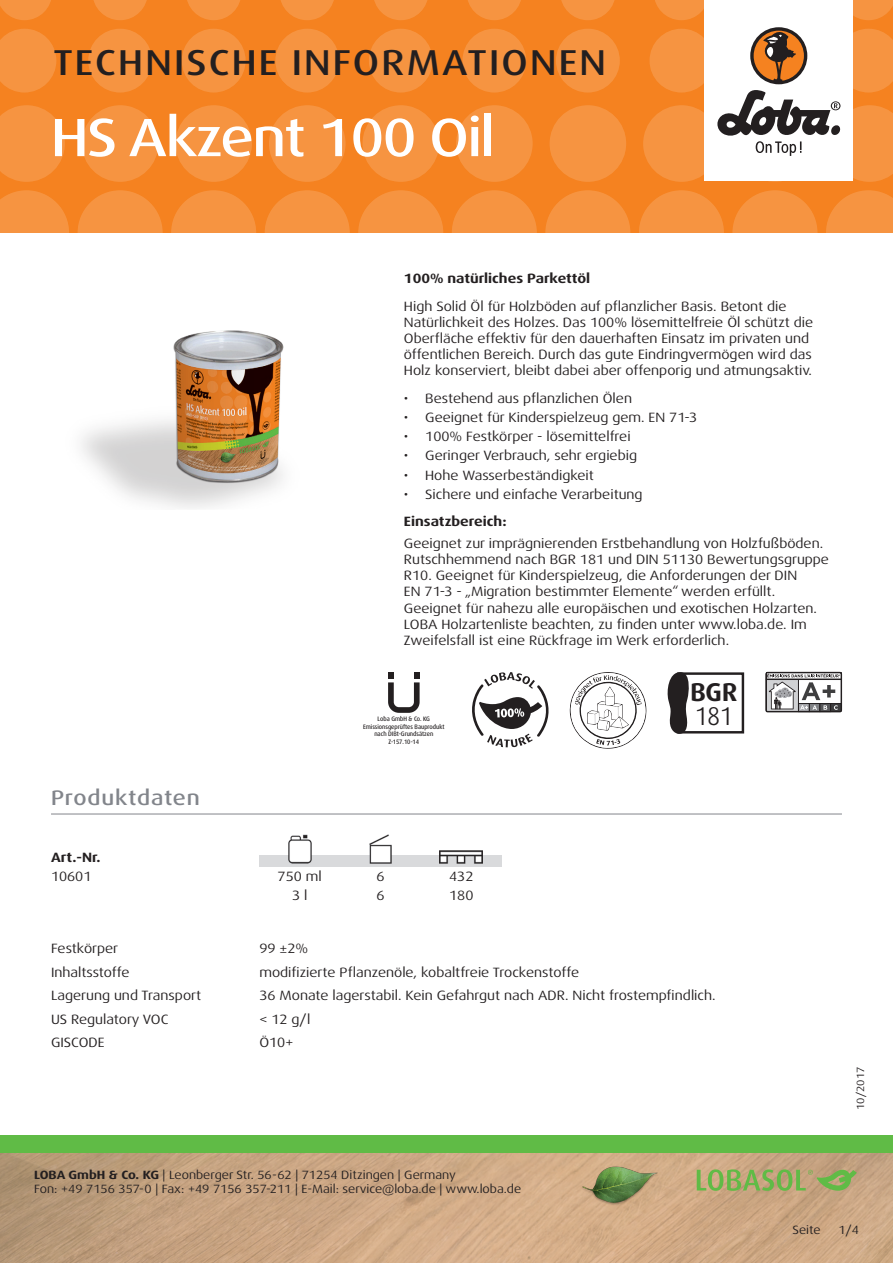
<style>
.page{position:relative;width:893px;height:1263px;background:#fff}
.page>*{position:absolute;margin:0;border:0;box-sizing:border-box;transform-origin:0 0}
.t1{font:500 expanded 54px "Dax Pro";letter-spacing:-.025em;color:#fff}
.t2{font:500 expanded 36px "Dax Pro";letter-spacing:.06em;color:#231f20}
.Logos_Erweiterung{font:700 expanded 25.8px/24px "Dax Pro";color:#231f20;scale:.88 1}
.Titel_grau{font:500 expanded 21px "Dax Pro";letter-spacing:.04em;color:#82858b}
.Text{font:expanded 13.5px/16.2px "Dax Pro";color:#231f20}
.Text_Bold{font:700 expanded 13.5px "Dax Pro";color:#231f20}
.Text_zentriert{font:expanded 13.5px "Dax Pro";color:#231f20}
.Pagina{font:expanded 12px/14.4px "Dax Pro";color:#231f20}
.t3{font:expanded 10.5px "Dax Pro";color:#231f20}
.DIBT{font:500 expanded 6.45px/7.5px "Dax Pro";color:#231f20;text-align:center;scale:.82 1}
.s1{font-weight:400}
.s2{font-weight:700}
</style>
<div class="page">
<div style="left:0;top:0;width:893px;height:233px;background:#f58220"></div>
<svg style="left:0;top:190px;width:69px;height:43px"></svg>
<svg style="left:78px;top:190px;width:85px;height:85px;fill:#f69441"></svg>
<svg style="left:171px;top:190px;width:85px;height:85px;fill:#f69441"></svg>
<svg style="left:265px;top:190px;width:85px;height:85px;fill:#f69441"></svg>
<svg style="left:358px;top:190px;width:85px;height:85px;fill:#f69441"></svg>
<svg style="left:545px;top:190px;width:85px;height:85px;fill:#f69441"></svg>
<svg style="left:452px;top:190px;width:85px;height:85px;fill:#f69441"></svg>
<svg style="left:732px;top:190px;width:85px;height:85px;fill:#f69441"></svg>
<svg style="left:639px;top:190px;width:85px;height:85px;fill:#f69441"></svg>
<svg style="left:826px;top:190px;width:67px;height:43px"></svg>
<svg style="left:0;top:105px;width:65px;height:77px"></svg>
<svg style="left:82px;top:105px;width:76px;height:77px"></svg>
<svg style="left:175px;top:105px;width:77px;height:77px"></svg>
<svg style="left:269px;top:105px;width:76px;height:77px"></svg>
<svg style="left:456px;top:105px;width:77px;height:77px"></svg>
<svg style="left:362px;top:105px;width:77px;height:77px"></svg>
<svg style="left:550px;top:105px;width:76px;height:77px"></svg>
<svg style="left:0;top:29px;width:56px;height:63px"></svg>
<svg style="left:182px;top:29px;width:64px;height:63px"></svg>
<svg style="left:88px;top:29px;width:64px;height:63px"></svg>
<svg style="left:275px;top:29px;width:64px;height:63px"></svg>
<svg style="left:462px;top:29px;width:64px;height:63px"></svg>
<svg style="left:369px;top:29px;width:64px;height:63px"></svg>
<svg style="left:556px;top:29px;width:64px;height:63px"></svg>
<svg style="left:0;top:0;width:51px;height:20px"></svg>
<svg style="left:187px;top:0;width:53px;height:20px"></svg>
<svg style="left:468px;top:0;width:53px;height:20px"></svg>
<svg style="left:655px;top:0;width:49px;height:20px"></svg>
<svg style="left:93px;top:0;width:54px;height:20px"></svg>
<svg style="left:374px;top:0;width:54px;height:20px"></svg>
<svg style="left:281px;top:0;width:53px;height:20px"></svg>
<svg style="left:561px;top:0;width:54px;height:20px"></svg>
<svg style="left:853px;top:0;width:40px;height:20px"></svg>
<img style="left:0;top:1152px;width:893px;height:111px">
<div style="left:0;top:1135px;width:893px;height:17px;background:#60bb46"></div>
<div style="left:704px;top:0;width:149px;height:181px;background:#fff"></div>
<svg style="left:643px;top:28px;width:250px;height:154px"></svg>
<img style="left:578px;top:1161px;width:82px;height:81px">
<svg style="left:697px;top:1169px;width:160px;height:22px"></svg>
<hr style="left:51px;top:814px;width:791px;height:1px;background:#82858b">
<img style="left:259px;top:834px;width:243px;height:22px">
<img style="left:259px;top:856px;width:243px;height:10px">
<img style="left:81px;top:272px;width:241px;height:236px">
<svg style="left:388px;top:672px;width:32px;height:41px"></svg>
<svg style="left:472px;top:672px;width:77px;height:75px"></svg>
<svg style="left:570px;top:672px;width:76px;height:77px"></svg>
<div style="left:677px;top:672px;width:67px;height:61px;border:2px solid #231f20"></div>
<svg style="left:668px;top:672px;width:24px;height:62px"></svg>
<svg style="left:766px;top:672px;width:76px;height:40px"></svg>
<h2 class="t2" style="left:53px;top:40px;width:554px">TECHNISCHE INFORMATIONEN</h2>
<p class="t1" style="left:51px;top:103px;width:446px">HS Akzent 100 Oil</p>
<p class="Text_Bold" style="left:404px;top:269px;width:188px">100% natürliches Parkettöl</p>
<p class="Text" style="left:404px;top:298px;width:411px">High Solid Öl für Holzböden auf pflanzlicher Basis. Betont die Natürlichkeit des Holzes. Das 100% lösemittelfreie Öl schützt die Oberfläche effektiv für den dauerhaften Einsatz im privaten und öffentlichen Bereich. Durch das gute Eindringvermögen wird das Holz konserviert, bleibt dabei aber offenporig und atmungsaktiv.</p>
<p class="Text" style="left:404px;top:390px;width:230px">• Bestehend aus pflanzlichen Ölen</p>
<p class="Text" style="left:404px;top:409px;width:295px">• Geeignet für Kinderspielzeug gem. EN 71-3</p>
<p class="Text" style="left:404px;top:429px;width:228px">• 100% Festkörper - lösemittelfrei</p>
<p class="Text" style="left:404px;top:448px;width:235px">• Geringer Verbrauch, sehr ergiebig</p>
<p class="Text" style="left:404px;top:467px;width:191px">• Hohe Wasserbeständigkeit</p>
<p class="Text" style="left:404px;top:486px;width:240px">• Sichere und einfache Verarbeitung</p>
<p class="Text_Bold" style="left:404px;top:513px;width:104px">Einsatzbereich:</p>
<p class="Text" style="left:404px;top:535px;width:427px">Geeignet zur imprägnierenden Erstbehandlung von Holzfußböden.<br>Rutschhemmend nach BGR 181 und DIN 51130 Bewertungsgruppe R10. Geeignet für Kinderspielzeug, die Anforderungen der DIN<br>EN 71-3 - „Migration bestimmter Elemente“ werden erfüllt.<br>Geeignet für nahezu alle europäischen und exotischen Holzarten.<br>LOBA Holzartenliste beachten, zu finden unter www.loba.de. Im Zweifelsfall ist eine Rückfrage im Werk erforderlich.</p>
<p class="Titel_grau" style="left:51px;top:784px;width:150px">Produktdaten</p>
<p class="DIBT" style="left:363px;top:715px;width:101px">Loba GmbH &amp; Co. KG<br>Emissionsgeprüftes Bauprodukt nach DIBt-Grundsätzen<br>Z-157.10-14</p>
<p class="Text_Bold" style="left:51px;top:849px;width:51px">Art.-Nr.</p>
<p class="Text" style="left:51px;top:868px;width:42px">10601</p>
<p class="Text_zentriert" style="left:278px;top:868px;width:46px">750 ml</p>
<p class="Text_zentriert" style="left:377px;top:868px;width:10px">6</p>
<p class="Text_zentriert" style="left:449px;top:868px;width:26px">432</p>
<p class="Text_zentriert" style="left:292px;top:887px;width:17px">3 l</p>
<p class="Text_zentriert" style="left:377px;top:887px;width:10px">6</p>
<p class="Text_zentriert" style="left:449px;top:887px;width:26px">180</p>
<p class="Text" style="left:51px;top:941px;width:69px">Festkörper</p>
<p class="Text" style="left:259px;top:941px;width:50px">99 ±2%</p>
<p class="Logos_Erweiterung" style="left:690px;top:680px;width:55px">BGR<br><span class="s1">181</span></p>
<p class="Text" style="left:51px;top:964px;width:80px">Inhaltsstoffe</p>
<p class="Text" style="left:259px;top:964px;width:321px">modifizierte Pflanzenöle, kobaltfreie Trockenstoffe</p>
<p class="Text" style="left:51px;top:988px;width:152px">Lagerung und Transport</p>
<p class="Text" style="left:259px;top:988px;width:458px">36 Monate lagerstabil. Kein Gefahrgut nach ADR. Nicht frostempfindlich.</p>
<p class="Text" style="left:51px;top:1011px;width:119px">US Regulatory VOC</p>
<p class="Text" style="left:259px;top:1011px;width:53px">&lt; 12 g/l</p>
<p class="Text" style="left:51px;top:1035px;width:55px">GISCODE</p>
<p class="Text" style="left:259px;top:1035px;width:35px">Ö10+</p>
<p class="Pagina" style="left:34px;top:1167px;width:489px"><span class="s2">LOBA GmbH &amp; Co. KG</span> | Leonberger Str. 56-62 | 71254 Ditzingen | Germany<br>Fon: +49 7156 357-0 | Fax: +49 7156 357-211 | E-Mail: service@loba.de | www.loba.de</p>
<p class="t3" style="left:854px;top:1110px;width:45px;rotate:-90deg">10/2017</p>
<p class="Pagina" style="left:792px;top:1223px;width:30px">Seite</p>
<p class="Pagina" style="left:838px;top:1223px;width:22px">1/4</p>
</div>
